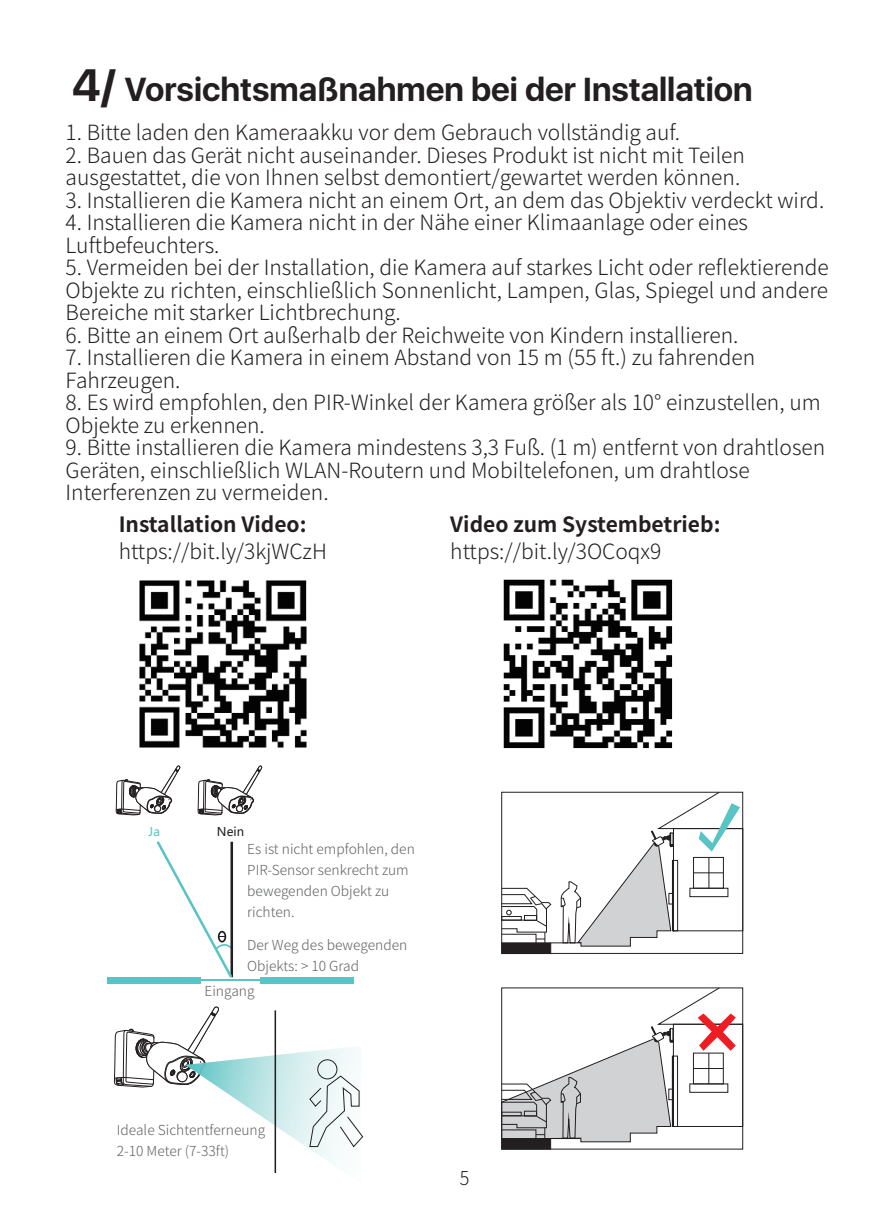
<style>
.page{position:relative;width:893px;height:1217px;background:#fff}
.page>*{position:absolute;margin:0;border:0;box-sizing:border-box;transform-origin:0 0}
.t1{font:700 33px "SFUI Display";color:#231f20}
.t2{font:300 21px/22.5px "Source Han Sans CN";color:#231f20}
.t3{font:700 21px "Source Han Sans CN";color:#231f20}
.t4{font:300 19.2px "Source Han Sans CN";color:#231f20;scale:.94 1}
.t5{font:300 13.8px/21px "Source Han Sans CN";color:#606264}
.t6{font:12px "Microsoft Ya Hei";color:#231f20}
.t7{font:12px "Microsoft Ya Hei";color:#59c4c5}
.s1{font-size:45px}
</style>
<div class="page">
<img style="left:139px;top:580px;width:168px;height:168px">
<img style="left:503px;top:579px;width:170px;height:170px">
<hr style="left:551px;top:942px;width:30px;height:1px;background:#231f20">
<div style="left:501px;top:942px;width:50px;height:11px;background:#231f20;border:1px solid #231f20"></div>
<svg style="left:503px;top:887px;width:49px;height:57px"></svg>
<div style="left:501px;top:791px;width:242px;height:162px;border:1px solid #231f20"></div>
<svg style="left:560px;top:791px;width:183px;height:155px"></svg>
<div style="left:501px;top:1137px;width:50px;height:12px;background:#231f20;border:1px solid #231f20"></div>
<svg style="left:503px;top:989px;width:238px;height:153px"></svg>
<div style="left:501px;top:987px;width:242px;height:162px;border:1px solid #231f20"></div>
<hr style="left:199px;top:979px;width:64px;height:1px;background:#59c4c5">
<svg style="left:156px;top:841px;width:78px;height:137px"></svg>
<div style="left:107px;top:976px;width:94px;height:7px;background:#59c4c5"></div>
<div style="left:260px;top:976px;width:93px;height:7px;background:#59c4c5"></div>
<svg style="left:116px;top:765px;width:65px;height:50px"></svg>
<svg style="left:198px;top:765px;width:64px;height:50px"></svg>
<svg style="left:114px;top:1006px;width:105px;height:80px"></svg>
<img style="left:185px;top:1045px;width:171px;height:128px">
<div style="left:275px;top:1010px;width:1px;height:162px;border:1px solid #231f20"></div>
<div style="left:317px;top:1059px;width:20px;height:19px;border:1px solid #231f20;border-radius:50%"></div>
<svg style="left:309px;top:1074px;width:55px;height:73px"></svg>
<h1 class="t1" style="left:72px;top:71px;width:682px"><span class="s1">4/</span> Vorsichtsmaßnahmen bei der Installation</h1>
<p class="t2" style="left:66px;top:121px;width:616px">1. Bitte laden den Kameraakku vor dem Gebrauch vollständig auf.</p>
<p class="t2" style="left:66px;top:144px;width:681px">2. Bauen das Gerät nicht auseinander. Dieses Produkt ist nicht mit Teilen ausgestattet, die von Ihnen selbst demontiert/gewartet werden können.</p>
<p class="t2" style="left:66px;top:189px;width:760px">3. Installieren die Kamera nicht an einem Ort, an dem das Objektiv verdeckt wird.</p>
<p class="t2" style="left:66px;top:211px;width:684px">4. Installieren die Kamera nicht in der Nähe einer Klimaanlage oder eines<br>Luftbefeuchters.</p>
<p class="t2" style="left:66px;top:256px;width:765px;text-align:justify">5. Vermeiden bei der Installation, die Kamera auf starkes Licht oder reflektierende Objekte zu richten, einschließlich Sonnenlicht, Lampen, Glas, Spiegel und andere Bereiche mit starker Lichtbrechung.</p>
<p class="t2" style="left:66px;top:324px;width:674px">6. Bitte an einem Ort außerhalb der Reichweite von Kindern installieren.</p>
<p class="t2" style="left:66px;top:346px;width:691px">7. Installieren die Kamera in einem Abstand von 15 m (55 ft.) zu fahrenden<br>Fahrzeugen.</p>
<p class="t2" style="left:66px;top:391px;width:757px">8. Es wird empfohlen, den PIR-Winkel der Kamera größer als 10° einzustellen, um<br>Objekte zu erkennen.</p>
<p class="t2" style="left:66px;top:436px;width:761px">9. Bitte installieren die Kamera mindestens 3,3 Fuß. (1 m) entfernt von drahtlosen<br>Geräten, einschließlich WLAN-Routern und Mobiltelefonen, um drahtlose<br>Interferenzen zu vermeiden.</p>
<p class="t3" style="left:119px;top:512px;width:189px">Installation Video:</p>
<p class="t2" style="left:119px;top:540px;width:210px">https://bit.ly/3kjWCzH</p>
<p class="t3" style="left:450px;top:512px;width:272px">Video zum Systembetrieb:</p>
<p class="t2" style="left:450px;top:540px;width:213px">https://bit.ly/3OCoqx9</p>
<p class="t7" style="left:149px;top:823px;width:13px">Ja</p>
<p class="t6" style="left:217px;top:823px;width:29px">Nein</p>
<p class="t5" style="left:247px;top:838px;width:169px">Es ist nicht empfohlen, den<br>PIR-Sensor senkrecht zum bewegenden Objekt zu richten.</p>
<p class="t5" style="left:247px;top:934px;width:162px">Der Weg des bewegenden<br>Objekts: &gt; 10 Grad</p>
<p class="t5" style="left:204px;top:980px;width:52px">Eingang</p>
<p class="t5" style="left:117px;top:1118px;width:150px">Ideale Sichtentferneung<br>2-10 Meter (7-33ft)</p>
<p class="t4" style="left:460px;top:1166px;width:12px">5</p>
</div>
